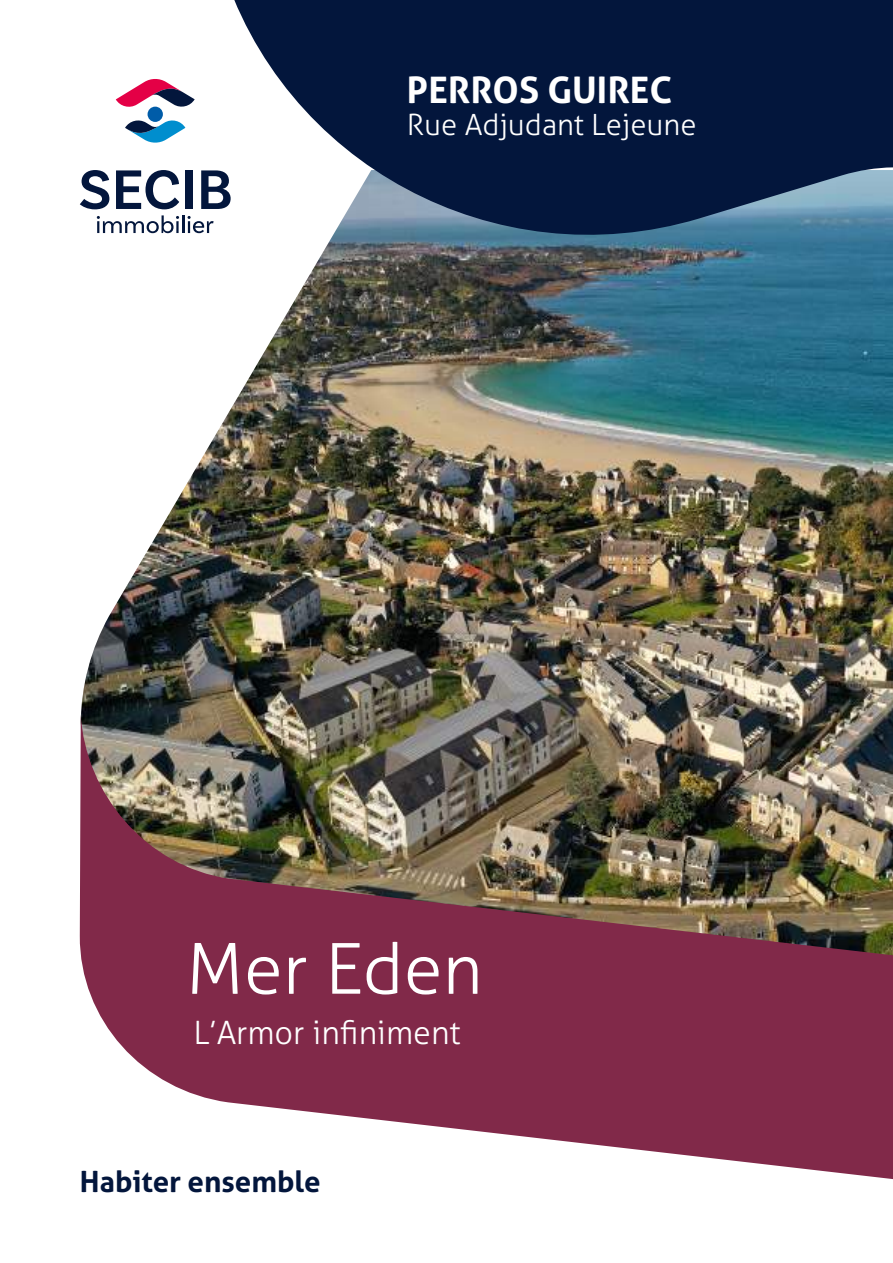
<style>
.page{position:relative;width:893px;height:1263px;background:#fff}
.page>*{position:absolute;margin:0;border:0;box-sizing:border-box;transform-origin:0 0}
.t1{font:300 70.35px "Aller";color:#fff}
.t2{font:700 36.6px "Aller";color:#fff}
.t3{font:300 32.25px "Aller";color:#fff}
.t4{font:300 29.25px "Aller";color:#fff}
.t5{font:700 29.25px "Aller";color:#03163c}
</style>
<div class="page">
<img style="left:81px;top:196px;width:812px;height:518px">
<svg style="left:220px;top:0;width:673px;height:279px;background:#364a67"></svg>
<img style="left:79px;top:714px;width:814px;height:465px">
<svg style="left:97px;top:215px;width:117px;height:18px"></svg>
<svg style="left:80px;top:170px;width:29px;height:39px"></svg>
<svg style="left:116px;top:170px;width:63px;height:39px"></svg>
<div style="left:185px;top:170px;width:8px;height:39px;background:#03163c"></div>
<svg style="left:201px;top:170px;width:30px;height:39px"></svg>
<svg style="left:116px;top:79px;width:79px;height:30px"></svg>
<svg style="left:125px;top:118px;width:60px;height:25px"></svg>
<div style="left:148px;top:107px;width:15px;height:15px;background:#005ca8;border-radius:50%"></div>
<p class="t2" style="left:407px;top:67px;width:267px">PERROS GUIREC</p>
<p class="t4" style="left:407px;top:107px;width:291px">Rue Adjudant Lejeune</p>
<h1 class="t1" style="left:186px;top:924px;width:298px">Mer Eden</h1>
<p class="t3" style="left:193px;top:1012px;width:269px">L’Armor infiniment</p>
<p class="t5" style="left:80px;top:1163px;width:242px">Habiter ensemble</p>
</div>
